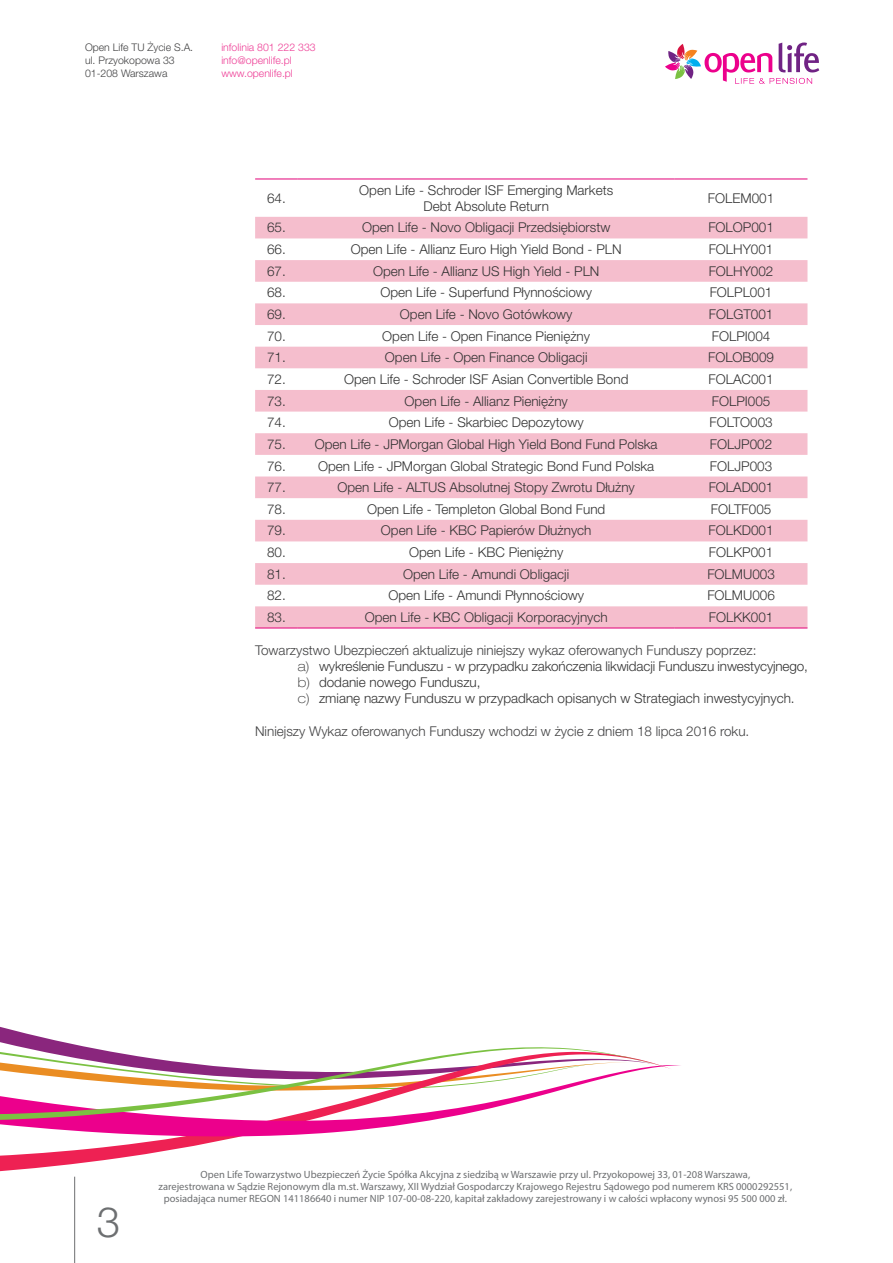
<style>
.page{position:relative;width:893px;height:1263px;background:#fff}
.page>*{position:absolute;margin:0;border:0;box-sizing:border-box;transform-origin:0 0}
.t1{font:300 42px "Helvetica Neue LT Pro";color:#6d6f71}
.Paragraf_tytuł{font:300 13.5px/16.2px "Helvetica Neue LT Pro";color:#333;text-align:center}
.PARAGRAF_NORMALNY{font:300 13.5px "Helvetica Neue LT Pro";color:#414142}
.t2{font:10.5px/12px "Myriad Pro";color:#6d6f71;text-align:center}
.t3{font:300 10.5px/12.6px "Helvetica Neue LT Pro";color:#414142}
.t4{font:300 10.5px/12.6px "Helvetica Neue LT Pro";color:#ee3e96}
.s1{font-weight:100;font-stretch:expanded}
</style>
<div class="page">
<svg style="left:0;top:1030px;width:77px;height:15px"></svg>
<svg style="left:0;top:1138px;width:233px;height:41px"></svg>
<svg style="left:0;top:1065px;width:681px;height:73px"></svg>
<svg style="left:0;top:1045px;width:665px;height:78px"></svg>
<svg style="left:665px;top:42px;width:154px;height:42px"></svg>
<hr style="left:74px;top:1177px;width:1px;height:86px;background:#6d6f71">
<svg style="left:255px;top:217px;width:552px;height:411px;fill:#f6c4d2"></svg>
<hr style="left:255px;top:628px;width:43px;height:1px;background:#e20077">
<hr style="left:298px;top:628px;width:377px;height:1px;background:#e20077">
<hr style="left:675px;top:628px;width:132px;height:1px;background:#e20077">
<hr style="left:255px;top:179px;width:43px;height:1px;background:#e20077">
<hr style="left:298px;top:179px;width:377px;height:1px;background:#e20077">
<hr style="left:675px;top:179px;width:132px;height:1px;background:#e20077">
<p class="t3" style="left:85px;top:41px;width:110px">Open Life TU Życie S.A. ul. Przyokopowa 33<br>01-208 Warszawa</p>
<p class="t4" style="left:221px;top:41px;width:96px">infolinia 801 222 333 info@openlife.pl www.openlife.pl</p>
<p class="Paragraf_tytuł" style="left:267px;top:190px;width:20px">64.</p>
<p class="Paragraf_tytuł" style="left:359px;top:181px;width:255px">Open Life - Schroder ISF Emerging Markets<br>Debt Absolute Return</p>
<p class="Paragraf_tytuł" style="left:708px;top:190px;width:68px">FOLEM001</p>
<p class="Paragraf_tytuł" style="left:267px;top:219px;width:20px">65.</p>
<p class="Paragraf_tytuł" style="left:362px;top:219px;width:250px">Open Life - Novo Obligacji Przedsiębiorstw</p>
<p class="Paragraf_tytuł" style="left:708px;top:219px;width:67px">FOLOP001</p>
<p class="Paragraf_tytuł" style="left:267px;top:241px;width:20px">66.</p>
<p class="Paragraf_tytuł" style="left:351px;top:241px;width:272px">Open Life - Allianz Euro High Yield Bond - PLN</p>
<p class="Paragraf_tytuł" style="left:709px;top:241px;width:66px">FOLHY001</p>
<p class="Paragraf_tytuł" style="left:267px;top:263px;width:20px">67.</p>
<p class="Paragraf_tytuł" style="left:373px;top:263px;width:228px">Open Life - Allianz US High Yield - PLN</p>
<p class="Paragraf_tytuł" style="left:709px;top:263px;width:66px">FOLHY002</p>
<p class="Paragraf_tytuł" style="left:267px;top:284px;width:20px">68.</p>
<p class="Paragraf_tytuł" style="left:380px;top:284px;width:213px">Open Life - Superfund Płynnościowy</p>
<p class="Paragraf_tytuł" style="left:710px;top:284px;width:64px">FOLPL001</p>
<p class="Paragraf_tytuł" style="left:267px;top:306px;width:20px">69.</p>
<p class="Paragraf_tytuł" style="left:400px;top:306px;width:174px">Open Life - Novo Gotówkowy</p>
<p class="Paragraf_tytuł" style="left:709px;top:306px;width:66px">FOLGT001</p>
<p class="Paragraf_tytuł" style="left:267px;top:327px;width:20px">70.</p>
<p class="Paragraf_tytuł" style="left:382px;top:327px;width:209px">Open Life - Open Finance Pieniężny</p>
<p class="Paragraf_tytuł" style="left:712px;top:327px;width:60px">FOLPI004</p>
<p class="Paragraf_tytuł" style="left:267px;top:349px;width:20px">71.</p>
<p class="Paragraf_tytuł" style="left:385px;top:349px;width:204px">Open Life - Open Finance Obligacji</p>
<p class="Paragraf_tytuł" style="left:708px;top:349px;width:68px">FOLOB009</p>
<p class="Paragraf_tytuł" style="left:267px;top:371px;width:20px">72.</p>
<p class="Paragraf_tytuł" style="left:344px;top:371px;width:286px">Open Life - Schroder ISF Asian Convertible Bond</p>
<p class="Paragraf_tytuł" style="left:709px;top:371px;width:67px">FOLAC001</p>
<p class="Paragraf_tytuł" style="left:267px;top:392px;width:20px">73.</p>
<p class="Paragraf_tytuł" style="left:405px;top:392px;width:165px">Open Life - Allianz Pieniężny</p>
<p class="Paragraf_tytuł" style="left:712px;top:392px;width:60px">FOLPI005</p>
<p class="Paragraf_tytuł" style="left:267px;top:414px;width:20px">74.</p>
<p class="Paragraf_tytuł" style="left:389px;top:414px;width:196px">Open Life - Skarbiec Depozytowy</p>
<p class="Paragraf_tytuł" style="left:709px;top:414px;width:65px">FOLTO003</p>
<p class="Paragraf_tytuł" style="left:267px;top:436px;width:20px">75.</p>
<p class="Paragraf_tytuł" style="left:315px;top:436px;width:344px">Open Life - JPMorgan Global High Yield Bond Fund Polska</p>
<p class="Paragraf_tytuł" style="left:710px;top:436px;width:64px">FOLJP002</p>
<p class="Paragraf_tytuł" style="left:267px;top:457px;width:20px">76.</p>
<p class="Paragraf_tytuł" style="left:318px;top:457px;width:338px">Open Life - JPMorgan Global Strategic Bond Fund Polska</p>
<p class="Paragraf_tytuł" style="left:710px;top:457px;width:64px">FOLJP003</p>
<p class="Paragraf_tytuł" style="left:267px;top:479px;width:20px">77.</p>
<p class="Paragraf_tytuł" style="left:338px;top:479px;width:299px">Open Life - ALTUS Absolutnej Stopy Zwrotu Dłużny</p>
<p class="Paragraf_tytuł" style="left:709px;top:479px;width:66px">FOLAD001</p>
<p class="Paragraf_tytuł" style="left:267px;top:501px;width:20px">78.</p>
<p class="Paragraf_tytuł" style="left:367px;top:501px;width:240px">Open Life - Templeton Global Bond Fund</p>
<p class="Paragraf_tytuł" style="left:711px;top:501px;width:62px">FOLTF005</p>
<p class="Paragraf_tytuł" style="left:267px;top:522px;width:20px">79.</p>
<p class="Paragraf_tytuł" style="left:381px;top:522px;width:212px">Open Life - KBC Papierów Dłużnych</p>
<p class="Paragraf_tytuł" style="left:709px;top:522px;width:67px">FOLKD001</p>
<p class="Paragraf_tytuł" style="left:267px;top:544px;width:20px">80.</p>
<p class="Paragraf_tytuł" style="left:409px;top:544px;width:156px">Open Life - KBC Pieniężny</p>
<p class="Paragraf_tytuł" style="left:709px;top:544px;width:66px">FOLKP001</p>
<p class="Paragraf_tytuł" style="left:267px;top:565px;width:20px">81.</p>
<p class="Paragraf_tytuł" style="left:403px;top:565px;width:168px">Open Life - Amundi Obligacji</p>
<p class="Paragraf_tytuł" style="left:707px;top:565px;width:69px">FOLMU003</p>
<p class="Paragraf_tytuł" style="left:267px;top:587px;width:20px">82.</p>
<p class="Paragraf_tytuł" style="left:388px;top:587px;width:197px">Open Life - Amundi Płynnościowy</p>
<p class="Paragraf_tytuł" style="left:707px;top:587px;width:69px">FOLMU006</p>
<p class="Paragraf_tytuł" style="left:267px;top:609px;width:20px">83.</p>
<p class="Paragraf_tytuł" style="left:365px;top:609px;width:245px">Open Life - KBC Obligacji Korporacyjnych</p>
<p class="Paragraf_tytuł" style="left:709px;top:609px;width:66px">FOLKK001</p>
<p class="PARAGRAF_NORMALNY" style="left:255px;top:642px;width:503px">Towarzystwo Ubezpieczeń aktualizuje niniejszy wykaz oferowanych Funduszy poprzez:</p>
<p class="Paragraf_tytuł" style="left:298px;top:658px;width:512px"><span class="s1">a)</span> wykreślenie Funduszu - w przypadku zakończenia likwidacji Funduszu inwestycyjnego,</p>
<p class="Paragraf_tytuł" style="left:298px;top:674px;width:184px"><span class="s1">b)</span> dodanie nowego Funduszu,</p>
<p class="Paragraf_tytuł" style="left:298px;top:690px;width:498px"><span class="s1">c)</span> zmianę nazwy Funduszu w przypadkach opisanych w Strategiach inwestycyjnych.</p>
<p class="PARAGRAF_NORMALNY" style="left:255px;top:723px;width:496px">Niniejszy Wykaz oferowanych Funduszy wchodzi w życie z dniem 18 lipca 2016 roku.</p>
<h1 class="t1" style="left:97px;top:1196px;width:25px">3</h1>
<p class="t2" style="left:159px;top:1168px;width:635px">Open Life Towarzystwo Ubezpieczeń Życie Spółka Akcyjna z siedzibą w Warszawie przy ul. Przyokopowej 33, 01-208 Warszawa,<br>zarejestrowana w Sądzie Rejonowym dla m.st. Warszawy, XII Wydział Gospodarczy Krajowego Rejestru Sądowego pod numerem KRS 0000292551, posiadająca numer REGON 141186640 i numer NIP 107-00-08-220, kapitał zakładowy zarejestrowany i w całości wpłacony wynosi 95 500 000 zł.</p>
</div>
